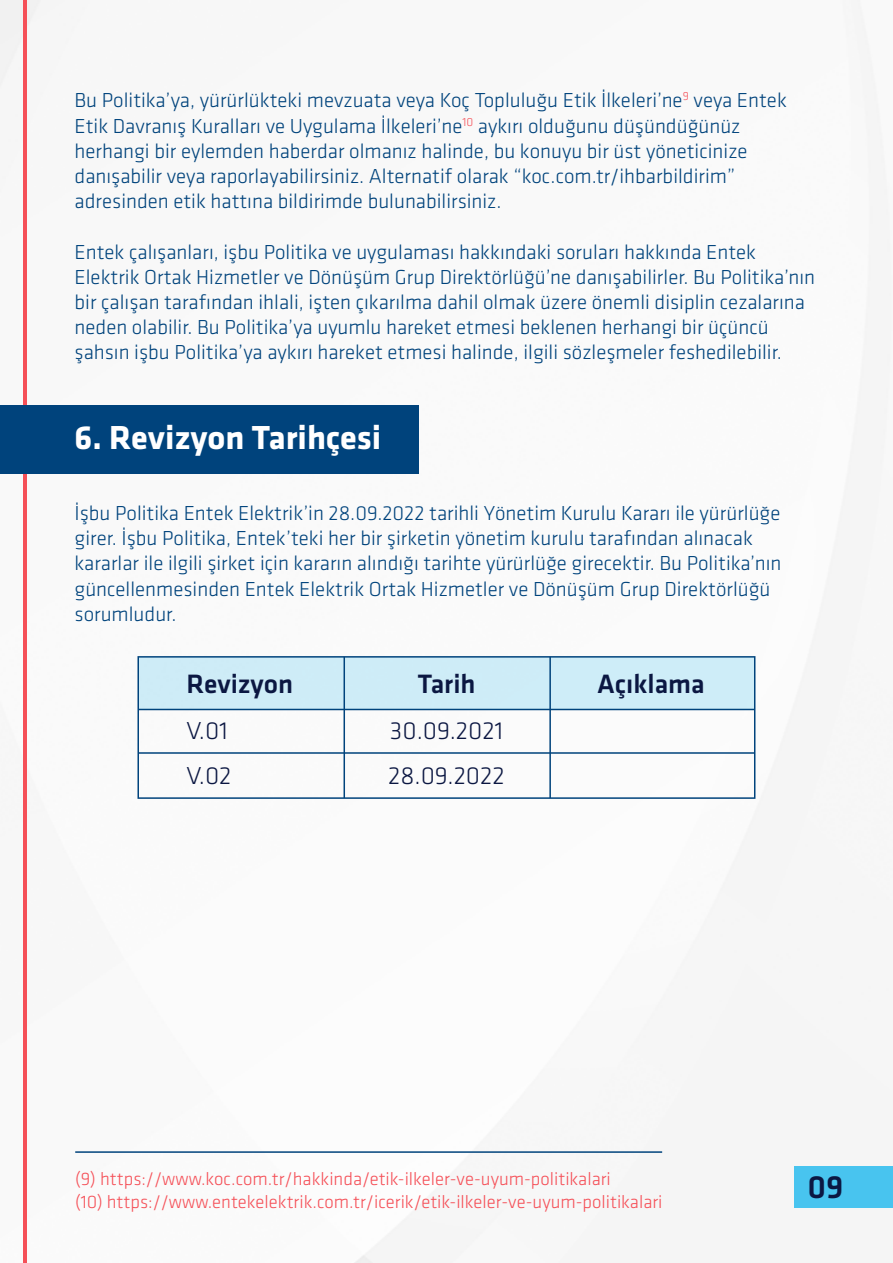
<style>
.page{position:relative;width:893px;height:1263px;background:#fff}
.page>*{position:absolute;margin:0;border:0;box-sizing:border-box;transform-origin:0 0}
.t1{font:700 34.5px "Klavika";color:#fff}
.t2{font:500 33.3px "Klavika";color:#0b1742}
.t3{font:500 27.6px "Klavika";color:#0b1742}
.t4{font:300 25.5px "Klavika";color:#0b1742}
.t5{font:300 21px/25.2px "Klavika";color:#00437c}
.t6{font:300 18.75px/22.5px "Klavika";color:#f55058}
</style>
<div class="page">
<img style="left:0;top:0;width:891px;height:1263px">
<hr style="left:24px;top:0;width:3px;height:1263px;background:#f55058">
<div style="left:794px;top:1166px;width:99px;height:42px;background:#48c4ef"></div>
<hr style="left:75px;top:1151px;width:587px;height:2px;background:#00437c">
<div style="left:0;top:405px;width:418px;height:68px;background:#00437c"></div>
<svg style="left:137px;top:655px;width:619px;height:145px"></svg>
<hr style="left:343px;top:657px;width:2px;height:141px;background:#00437c">
<hr style="left:549px;top:657px;width:2px;height:141px;background:#00437c">
<hr style="left:138px;top:709px;width:617px;height:1px;background:#00437c">
<hr style="left:138px;top:752px;width:617px;height:2px;background:#00437c">
<p class="t5" style="left:75px;top:88px;width:714px">Bu Politika’ya, yürürlükteki mevzuata veya Koç Topluluğu Etik İlkeleri’ne<sup>9</sup> veya Entek Etik Davranış Kuralları ve Uygulama İlkeleri’ne<sup>10</sup> aykırı olduğunu düşündüğünüz herhangi bir eylemden haberdar olmanız halinde, bu konuyu bir üst yöneticinize danışabilir veya raporlayabilirsiniz. Alternatif olarak “koc.com.tr/ihbarbildirim” adresinden etik hattına bildirimde bulunabilirsiniz.</p>
<p class="t5" style="left:75px;top:239px;width:742px">Entek çalışanları, işbu Politika ve uygulaması hakkındaki soruları hakkında Entek Elektrik Ortak Hizmetler ve Dönüşüm Grup Direktörlüğü’ne danışabilirler. Bu Politika’nın bir çalışan tarafından ihlali, işten çıkarılma dahil olmak üzere önemli disiplin cezalarına neden olabilir. Bu Politika’ya uyumlu hareket etmesi beklenen herhangi bir üçüncü şahsın işbu Politika’ya aykırı hareket etmesi halinde, ilgili sözleşmeler feshedilebilir.</p>
<h1 class="t1" style="left:74px;top:419px;width:308px">6. Revizyon Tarihçesi</h1>
<p class="t5" style="left:75px;top:501px;width:708px">İşbu Politika Entek Elektrik’in 28.09.2022 tarihli Yönetim Kurulu Kararı ile yürürlüğe girer. İşbu Politika, Entek’teki her bir şirketin yönetim kurulu tarafından alınacak kararlar ile ilgili şirket için kararın alındığı tarihte yürürlüğe girecektir. Bu Politika’nın güncellenmesinden Entek Elektrik Ortak Hizmetler ve Dönüşüm Grup Direktörlüğü sorumludur.</p>
<h3 class="t3" style="left:187px;top:668px;width:108px">Revizyon</h3>
<h3 class="t3" style="left:417px;top:668px;width:60px">Tarih</h3>
<p class="t4" style="left:187px;top:717px;width:43px">V.01</p>
<p class="t4" style="left:390px;top:717px;width:115px">30.09.2021</p>
<p class="t4" style="left:187px;top:762px;width:47px">V.02</p>
<p class="t4" style="left:388px;top:762px;width:118px">28.09.2022</p>
<h3 class="t3" style="left:597px;top:668px;width:109px">Açıklama</h3>
<p class="t6" style="left:75px;top:1168px;width:589px">(9) https://www.koc.com.tr/hakkinda/etik-ilkeler-ve-uyum-politikalari<br>(10) https://www.entekelektrik.com.tr/icerik/etik-ilkeler-ve-uyum-politikalari</p>
<h2 class="t2" style="left:808px;top:1168px;width:38px">09</h2>
</div>
